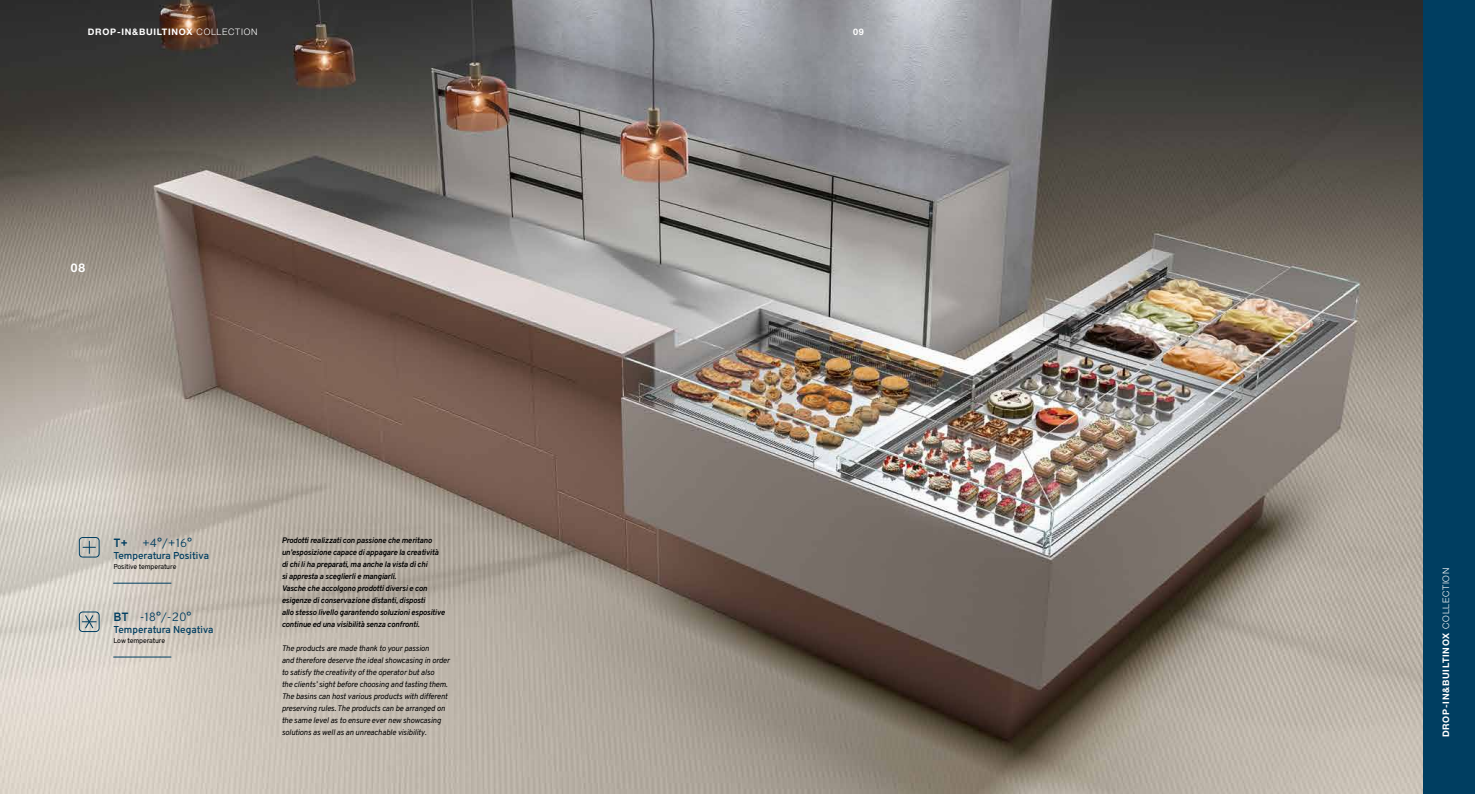
<style>
.page{position:relative;width:1475px;height:794px;background:#fff}
.page>*{position:absolute;margin:0;border:0;box-sizing:border-box;transform-origin:0 0}
.t1{font:300 12px "Overpass";color:#003e61}
.t2{font:700 12px "Helvetica Neue LT Std";color:#fff}
.t3{font:600 10px "Overpass";color:#003e61}
.t4{font:700 9px "Helvetica Neue LT Std";letter-spacing:.08em;color:#fff}
.t5{font:italic 8px/12px "Overpass";letter-spacing:-.02em;color:#000}
.t6{font:italic 700 8px/12px "Overpass";letter-spacing:-.02em;color:#000}
.t7{font:7px "Overpass";letter-spacing:-.02em;color:#000}
.s1{font-weight:300}
.s2{font-weight:700}
</style>
<div class="page">
<img style="left:0;top:0;width:1423px;height:794px">
<div style="left:1423px;top:0;width:51px;height:794px;background:#003e61"></div>
<div style="left:79px;top:537px;width:20px;height:20px;border:1px solid #003e61;border-radius:3px"></div>
<svg style="left:83px;top:541px;width:12px;height:12px"></svg>
<hr style="left:114px;top:583px;width:57px;height:1px;background:#003e61">
<div style="left:79px;top:612px;width:20px;height:19px;border:1px solid #003e61;border-radius:3px"></div>
<svg style="left:82px;top:614px;width:14px;height:15px"></svg>
<hr style="left:114px;top:657px;width:57px;height:1px;background:#003e61">
<p class="t4" style="left:88px;top:26px;width:171px">DROP-IN&amp;BUILTINOX <span class="s1">COLLECTION</span></p>
<p class="t4" style="left:853px;top:26px;width:12px">09</p>
<h1 class="t2" style="left:71px;top:260px;width:16px">08</h1>
<h1 class="t1" style="left:113px;top:535px;width:80px"><span class="s2">T+</span> +4°/+16°</h1>
<p class="t3" style="left:113px;top:549px;width:97px">Temperatura Positiva</p>
<p class="t7" style="left:113px;top:562px;width:65px">Positive temperature</p>
<h1 class="t1" style="left:113px;top:609px;width:80px"><span class="s2">BT</span> -18°/-20°</h1>
<p class="t3" style="left:113px;top:623px;width:102px">Temperatura Negativa</p>
<p class="t7" style="left:113px;top:636px;width:53px">Low temperature</p>
<p class="t6" style="left:281px;top:534px;width:165px">Prodotti realizzati con passione che meritano un’esposizione capace di appagare la creatività di chi li ha preparati, ma anche la vista di chi<br>si appresta a sceglierli e mangiarli.<br>Vasche che accolgono prodotti diversi e con esigenze di conservazione distanti, disposti<br>allo stesso livello garantendo soluzioni espositive continue ed una visibilità senza confronti.</p>
<p class="t5" style="left:281px;top:642px;width:170px">The products are made thank to your passion<br>and therefore deserve the ideal showcasing in order to satisfy the creativity of the operator but also<br>the clients’ sight before choosing and tasting them.<br>The basins can host various products with different preserving rules. The products can be arranged on the same level as to ensure ever new showcasing solutions as well as an unreachable visibility.</p>
<p class="t4" style="left:1439px;top:737px;width:171px;rotate:-90deg">DROP-IN&amp;BUILTINOX <span class="s1">COLLECTION</span></p>
</div>
